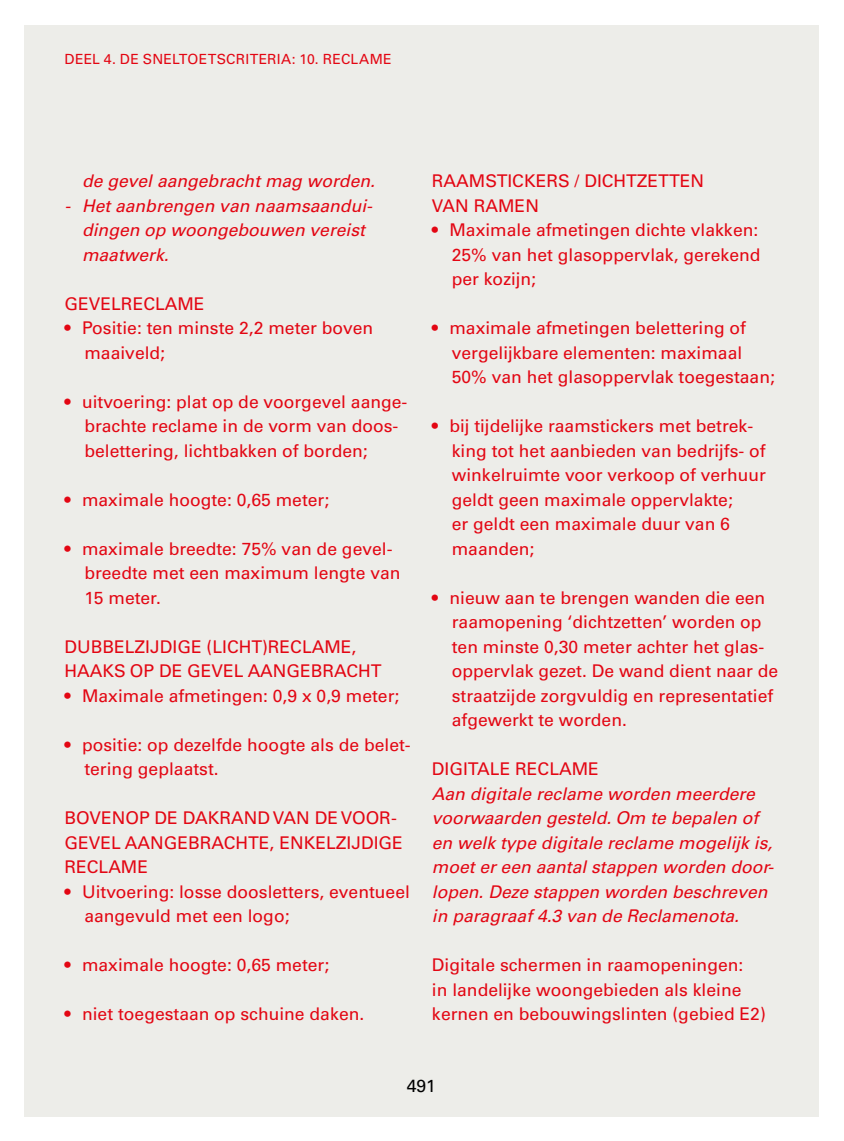
<style>
.page{position:relative;width:844px;height:1141px;background:#fff}
.page>*{position:absolute;margin:0;border:0;box-sizing:border-box;transform-origin:0 0}
.t1{font:17.5px/24.5px "Univers LT Pro 55 Roman";color:#e30613}
.t2{font:italic 17.5px/24.5px "Univers LT Pro 55";color:#e30613}
.t3{font:17.5px "Univers LT Pro 55 Roman";color:#000}
.t4{font:14px "Univers LT Pro 55 Roman";letter-spacing:.02em;color:#e30613}
</style>
<div class="page">
<div style="left:25px;top:25px;width:794px;height:1091px;background:#edede9"></div>
<p class="t4" style="left:64px;top:51px;width:328px">DEEL 4. DE SNELTOETSCRITERIA: 10. RECLAME</p>
<p class="t2" style="left:82px;top:169px;width:294px">de gevel aangebracht mag worden.</p>
<p class="t2" style="left:82px;top:193px;width:292px;text-indent:-18px">- Het aanbrengen van naamsaandui&shy;dingen op woongebouwen vereist maatwerk.</p>
<p class="t1" style="left:64px;top:291px;width:142px">GEVELRECLAME</p>
<p class="t1" style="left:84px;top:316px;width:290px;text-indent:-20px">• Positie: ten minste 2,2 meter boven maaiveld;</p>
<p class="t1" style="left:84px;top:389px;width:324px;text-indent:-20px">• uitvoering: plat op de voorgevel aange&shy;brachte reclame in de vorm van doos&shy;belettering, lichtbakken of borden;</p>
<p class="t1" style="left:64px;top:487px;width:266px">• maximale hoogte: 0,65 meter;</p>
<p class="t1" style="left:84px;top:536px;width:317px;text-indent:-20px">• maximale breedte: 75% van de gevel&shy;breedte met een maximum lengte van<br>15 meter.</p>
<p class="t1" style="left:64px;top:634px;width:318px">DUBBELZIJDIGE (LICHT)RECLAME,<br>HAAKS OP DE GEVEL AANGEBRACHT</p>
<p class="t1" style="left:64px;top:683px;width:336px">• Maximale afmetingen: 0,9 x 0,9 meter;</p>
<p class="t1" style="left:84px;top:732px;width:328px;text-indent:-20px">• positie: op dezelfde hoogte als de belet&shy;tering geplaatst.</p>
<p class="t1" style="left:64px;top:806px;width:340px">BOVENOP DE DAKRAND VAN DE VOOR-<br>GEVEL AANGEBRACHTE, ENKELZIJDIGE<br>RECLAME</p>
<p class="t1" style="left:84px;top:879px;width:327px;text-indent:-20px">• Uitvoering: losse doosletters, eventueel aangevuld met een logo;</p>
<p class="t1" style="left:64px;top:953px;width:266px">• maximale hoogte: 0,65 meter;</p>
<p class="t1" style="left:64px;top:1002px;width:301px">• niet toegestaan op schuine daken.</p>
<p class="t1" style="left:432px;top:169px;width:273px">RAAMSTICKERS / DICHTZETTEN<br>VAN RAMEN</p>
<p class="t1" style="left:451px;top:218px;width:310px;text-indent:-20px">• Maximale afmetingen dichte vlakken:<br>25% van het glasoppervlak, gerekend per kozijn;</p>
<p class="t1" style="left:451px;top:316px;width:324px;text-indent:-20px">• maximale afmetingen belettering of vergelijkbare elementen: maximaal<br>50% van het glasoppervlak toegestaan;</p>
<p class="t1" style="left:451px;top:414px;width:315px;text-indent:-20px">• bij tijdelijke raamstickers met betrek&shy;king tot het aanbieden van bedrijfs- of winkelruimte voor verkoop of verhuur geldt geen maximale oppervlakte;<br>er geldt een maximale duur van 6 maanden;</p>
<p class="t1" style="left:451px;top:585px;width:328px;text-indent:-20px">• nieuw aan te brengen wanden die een raamopening ‘dichtzetten’ worden op ten minste 0,30 meter achter het glas&shy;oppervlak gezet. De wand dient naar de straatzijde zorgvuldig en representatief afgewerkt te worden.</p>
<p class="t1" style="left:432px;top:757px;width:168px">DIGITALE RECLAME</p>
<p class="t2" style="left:432px;top:781px;width:343px">Aan digitale reclame worden meerdere voorwaarden gesteld. Om te bepalen of en welk type digitale reclame mogelijk is, moet er een aantal stappen worden door&shy;lopen. Deze stappen worden beschreven in paragraaf 4.3 van de Reclamenota.</p>
<p class="t1" style="left:432px;top:953px;width:335px">Digitale schermen in raamopeningen:<br>in landelijke woongebieden als kleine kernen en bebouwingslinten (gebied E2)</p>
<p class="t3" style="left:406px;top:1075px;width:31px">491</p>
</div>
